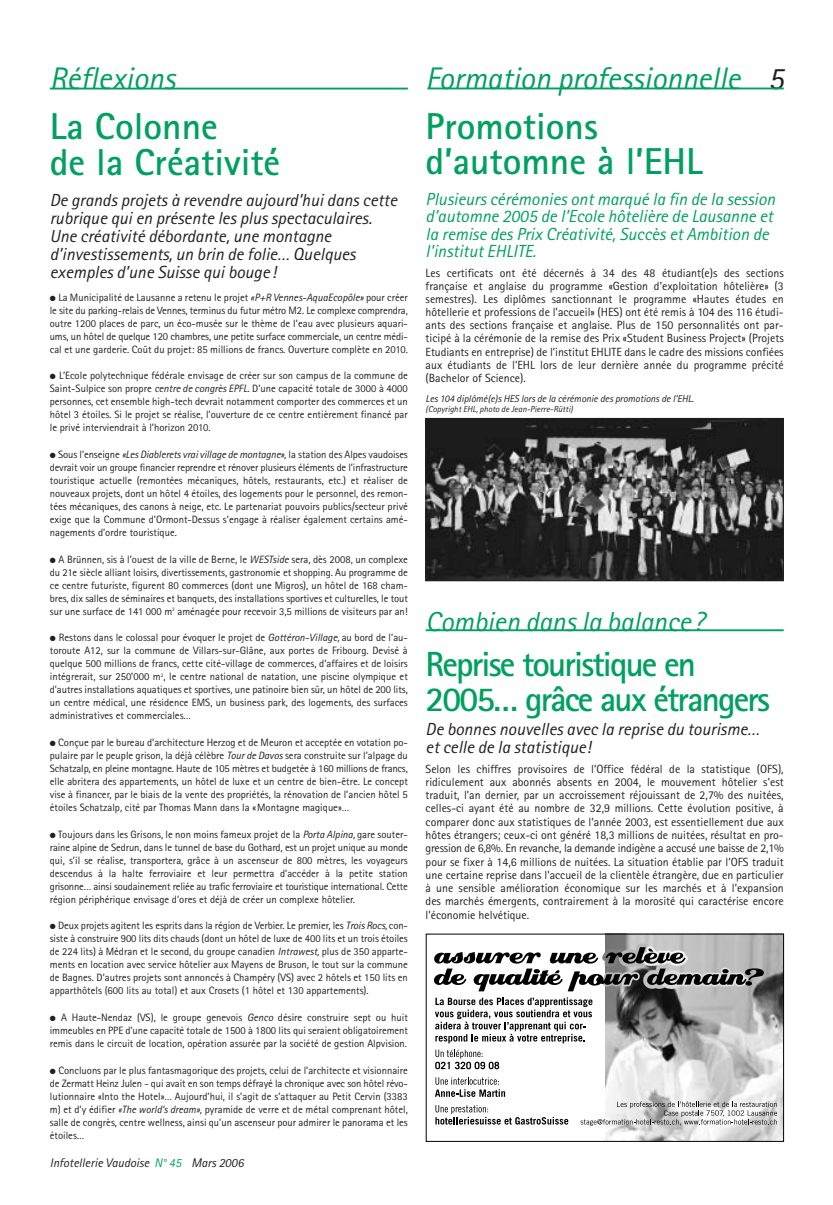
<style>
.page{position:relative;width:833px;height:1205px;background:#fff}
.page>*{position:absolute;margin:0;border:0;box-sizing:border-box;transform-origin:0 0}
.t1{font:700 37.5px/35.5px "Rotis Sans Serif";color:#00a060}
.t2{font:700 35px/35.1px "Rotis Sans Serif";letter-spacing:-.055em;color:#00a060}
.t3{font:italic 31.25px "Rotis Sans Serif";color:#00a060}
.t4{font:italic 31.25px "Rotis Sans Serif";color:#231f1f}
.t5{font:italic 27.5px "Rotis Sans Serif";color:#00a060}
.t6{font:italic 17.5px/18px "Rotis Sans Serif";color:#231f1f}
.t7{font:italic 17.5px/17.5px "Rotis Sans Serif";color:#00a060}
.t8{font:italic 12.5px "Rotis Sans Serif";color:#231f1f}
.t9{font:11.88px/13.2px "Rotis Sans Serif";color:#231f1f;text-align:justify}
.t10{font:10.62px/13px "Rotis Sans Serif";color:#231f1f;text-align:justify}
.t11{font:italic 10px "Rotis Sans Serif";color:#231f1f}
.t12{font:italic 8.75px "Rotis Sans Serif";color:#231f1f}
.s1{font-style:italic}
.s2{color:#00a060}
</style>
<div class="page">
<hr style="left:50px;top:88px;width:358px;height:2px;background:#00a060">
<hr style="left:425px;top:629px;width:358px;height:2px;background:#00a060">
<hr style="left:427px;top:88px;width:356px;height:1px;background:#00a060">
<img style="left:427px;top:420px;width:354px;height:159px">
<div style="left:425px;top:418px;width:358px;height:163px;border:1px solid #231f1f"></div>
<img style="left:605px;top:936px;width:176px;height:204px">
<svg style="left:435px;top:997px;width:157px;height:46px"></svg>
<svg style="left:435px;top:1050px;width:64px;height:19px"></svg>
<svg style="left:435px;top:1077px;width:70px;height:20px"></svg>
<svg style="left:435px;top:1105px;width:133px;height:20px"></svg>
<svg style="left:580px;top:1102px;width:197px;height:24px"></svg>
<div style="left:426px;top:934px;width:357px;height:208px;border:1px solid #000"></div>
<svg style="left:434px;top:944px;width:329px;height:47px"></svg>
<h3 class="t3" style="left:425px;top:67px;width:316px">Formation professionnelle</h3>
<h3 class="t3" style="left:50px;top:67px;width:127px">Réflexions</h3>
<h3 class="t4" style="left:768px;top:67px;width:17px">5</h3>
<h1 class="t1" style="left:50px;top:113px;width:232px">La Colonne<br>de la Créativité</h1>
<h3 class="t6" style="left:50px;top:193px;width:349px">De grands projets à revendre aujourd’hui dans cette rubrique qui en présente les plus spectaculaires.<br>Une créativité débordante, une montagne d’investissements, un brin de folie… Quelques exemples d’une Suisse qui bouge!</h3>
<p class="t10" style="left:50px;top:292px;width:359px">● La Municipalité de Lausanne a retenu le projet <span class="s1">«P+R Vennes-AquaEcopôle»</span> pour créer le site du parking-relais de Vennes, terminus du futur métro M2. Le complexe comprendra, outre 1200 places de parc, un éco-musée sur le thème de l’eau avec plusieurs aquari&shy;ums, un hôtel de quelque 120 chambres, une petite surface commerciale, un centre médi&shy;cal et une garderie. Coût du projet: 85 millions de francs. Ouverture complète en 2010.</p>
<p class="t10" style="left:50px;top:370px;width:359px">● L’Ecole polytechnique fédérale envisage de créer sur son campus de la commune de Saint-Sulpice son propre <span class="s1">centre de congrès EPFL.</span> D’une capacité totale de 3000 à 4000 personnes, cet ensemble high-tech devrait notamment comporter des commerces et un hôtel 3 étoiles. Si le projet se réalise, l’ouverture de ce centre entièrement financé par le privé interviendrait à l’horizon 2010.</p>
<p class="t10" style="left:50px;top:449px;width:359px">● Sous l’enseigne <span class="s1">«Les Diablerets vrai village de montagne»,</span> la station des Alpes vaudoises devrait voir un groupe financier reprendre et rénover plusieurs éléments de l’infrastructure touristique actuelle (remontées mécaniques, hôtels, restaurants, etc.) et réaliser de nouveaux projets, dont un hôtel 4 étoiles, des logements pour le personnel, des remon&shy;tées mécaniques, des canons à neige, etc. Le partenariat pouvoirs publics/secteur privé exige que la Commune d’Ormont-Dessus s’engage à réaliser également certains amé&shy;nagements d’ordre touristique.</p>
<p class="t10" style="left:50px;top:554px;width:359px">● A Brünnen, sis à l’ouest de la ville de Berne, le <span class="s1">WESTside</span> sera, dès 2008, un complexe du 21e siècle alliant loisirs, divertissements, gastronomie et shopping. Au programme de ce centre futuriste, figurent 80 commerces (dont une Migros), un hôtel de 168 cham&shy;bres, dix salles de séminaires et banquets, des installations sportives et culturelles, le tout sur une surface de 141 000 m<sup>2</sup> aménagée pour recevoir 3,5 millions de visiteurs par an!</p>
<p class="t10" style="left:50px;top:632px;width:359px">● Restons dans le colossal pour évoquer le projet de <span class="s1">Gottéron-Village,</span> au bord de l’au&shy;toroute A12, sur la commune de Villars-sur-Glâne, aux portes de Fribourg. Devisé à quelque 500 millions de francs, cette cité-village de commerces, d’affaires et de loisirs intégrerait, sur 250'000 m<sup>2</sup>, le centre national de natation, une piscine olympique et d’autres installations aquatiques et sportives, une patinoire bien sûr, un hôtel de 200 lits, un centre médical, une résidence EMS, un business park, des logements, des surfaces administratives et commerciales…</p>
<p class="t10" style="left:50px;top:737px;width:359px">● Conçue par le bureau d’architecture Herzog et de Meuron et acceptée en votation po&shy;pulaire par le peuple grison, la déjà célèbre <span class="s1">Tour de Davos</span> sera construite sur l’alpage du Schatzalp, en pleine montagne. Haute de 105 mètres et budgetée à 160 millions de francs, elle abritera des appartements, un hôtel de luxe et un centre de bien-être. Le concept vise à financer, par le biais de la vente des propriétés, la rénovation de l’ancien hôtel 5 étoiles Schatzalp, cité par Thomas Mann dans la «Montagne magique»…</p>
<p class="t10" style="left:50px;top:829px;width:359px">● Toujours dans les Grisons, le non moins fameux projet de la <span class="s1">Porta Alpina,</span> gare souter&shy;raine alpine de Sedrun, dans le tunnel de base du Gothard, est un projet unique au monde qui, s’il se réalise, transportera, grâce à un ascenseur de 800 mètres, les voyageurs descendus à la halte ferroviaire et leur permettra d’accéder à la petite station grisonne… ainsi soudainement reliée au trafic ferroviaire et touristique international. Cette région périphérique envisage d’ores et déjà de créer un complexe hôtelier.</p>
<p class="t10" style="left:50px;top:920px;width:359px">● Deux projets agitent les esprits dans la région de Verbier. Le premier, les <span class="s1">Trois Rocs,</span> con&shy;siste à construire 900 lits dits chauds (dont un hôtel de luxe de 400 lits et un trois étoiles de 224 lits) à Médran et le second, du groupe canadien <span class="s1">Intrawest,</span> plus de 350 apparte&shy;ments en location avec service hôtelier aux Mayens de Bruson, le tout sur la commune de Bagnes. D’autres projets sont annoncés à Champéry (VS) avec 2 hôtels et 150 lits en apparthôtels (600 lits au total) et aux Crosets (1 hôtel et 130 appartements).</p>
<p class="t10" style="left:50px;top:1012px;width:359px">● A Haute-Nendaz (VS), le groupe genevois <span class="s1">Genco</span> désire construire sept ou huit immeubles en PPE d’une capacité totale de 1500 à 1800 lits qui seraient obligatoirement remis dans le circuit de location, opération assurée par la société de gestion Alpvision.</p>
<p class="t10" style="left:50px;top:1065px;width:359px">● Concluons par le plus fantasmagorique des projets, celui de l’architecte et visionnaire de Zermatt Heinz Julen - qui avait en son temps défrayé la chronique avec son hôtel révo&shy;lutionnaire «Into the Hotel»… Aujourd’hui, il s’agit de s’attaquer au Petit Cervin (3383 m) et d’y édifier <span class="s1">«The world’s dream»,</span> pyramide de verre et de métal comprenant hôtel, salle de congrès, centre wellness, ainsi qu’un ascenseur pour admirer le panorama et les étoiles…</p>
<h1 class="t1" style="left:425px;top:113px;width:278px;line-height:35px">Promotions d’automne à l’EHL</h1>
<h3 class="t7" style="left:425px;top:192px;width:351px">Plusieurs cérémonies ont marqué la fin de la session d’automne 2005 de l’Ecole hôtelière de Lausanne et la remise des Prix Créativité, Succès et Ambition de l’institut EHLITE.</h3>
<p class="t9" style="left:425px;top:267px;width:359px">Les certificats ont été décernés à 34 des 48 étudiant(e)s des sections française et anglaise du programme «Gestion d’exploitation hôtelière» (3 semestres). Les diplômes sanctionnant le programme «Hautes études en hôtellerie et professions de l’accueil» (HES) ont été remis à 104 des 116 étudi&shy;ants des sections française et anglaise. Plus de 150 personnalités ont par&shy;ticipé à la cérémonie de la remise des Prix «Student Business Project» (Projets Etudiants en entreprise) de l’institut EHLITE dans le cadre des missions confiées aux étudiants de l’EHL lors de leur dernière année du programme précité (Bachelor of Science).</p>
<p class="t11" style="left:425px;top:395px;width:270px">Les 104 diplômé(e)s HES lors de la cérémonie des promotions de l’EHL.</p>
<p class="t12" style="left:425px;top:406px;width:149px">(Copyright EHL, photo de Jean-Pierre-Rütti)</p>
<h3 class="t5" style="left:425px;top:612px;width:280px">Combien dans la balance?</h3>
<h2 class="t2" style="left:425px;top:650px;width:346px">Reprise touristique en<br>2005… grâce aux étrangers</h2>
<h3 class="t6" style="left:425px;top:722px;width:335px;line-height:17.6px">De bonnes nouvelles avec la reprise du tourisme… et celle de la statistique!</h3>
<p class="t9" style="left:425px;top:763px;width:359px">Selon les chiffres provisoires de l’Office fédéral de la statistique (OFS), ridiculement aux abonnés absents en 2004, le mouvement hôtelier s’est traduit, l’an dernier, par un accroissement réjouissant de 2,7% des nuitées, celles-ci ayant été au nombre de 32,9 millions. Cette évolution positive, à comparer donc aux statistiques de l’année 2003, est essentiellement due aux hôtes étrangers; ceux-ci ont généré 18,3 millions de nuitées, résultat en pro&shy;gression de 6,8%. En revanche, la demande indigène a accusé une baisse de 2,1% pour se fixer à 14,6 millions de nuitées. La situation établie par l’OFS traduit une certaine reprise dans l’accueil de la clientèle étrangère, due en particulier à une sensible amélioration économique sur les marchés et à l’expansion des marchés émergents, contrairement à la morosité qui caractérise encore l’économie helvétique.</p>
<p class="t8" style="left:50px;top:1159px;width:195px">Infotellerie Vaudoise <span class="s2">N° 45</span> Mars 2006</p>
</div>
